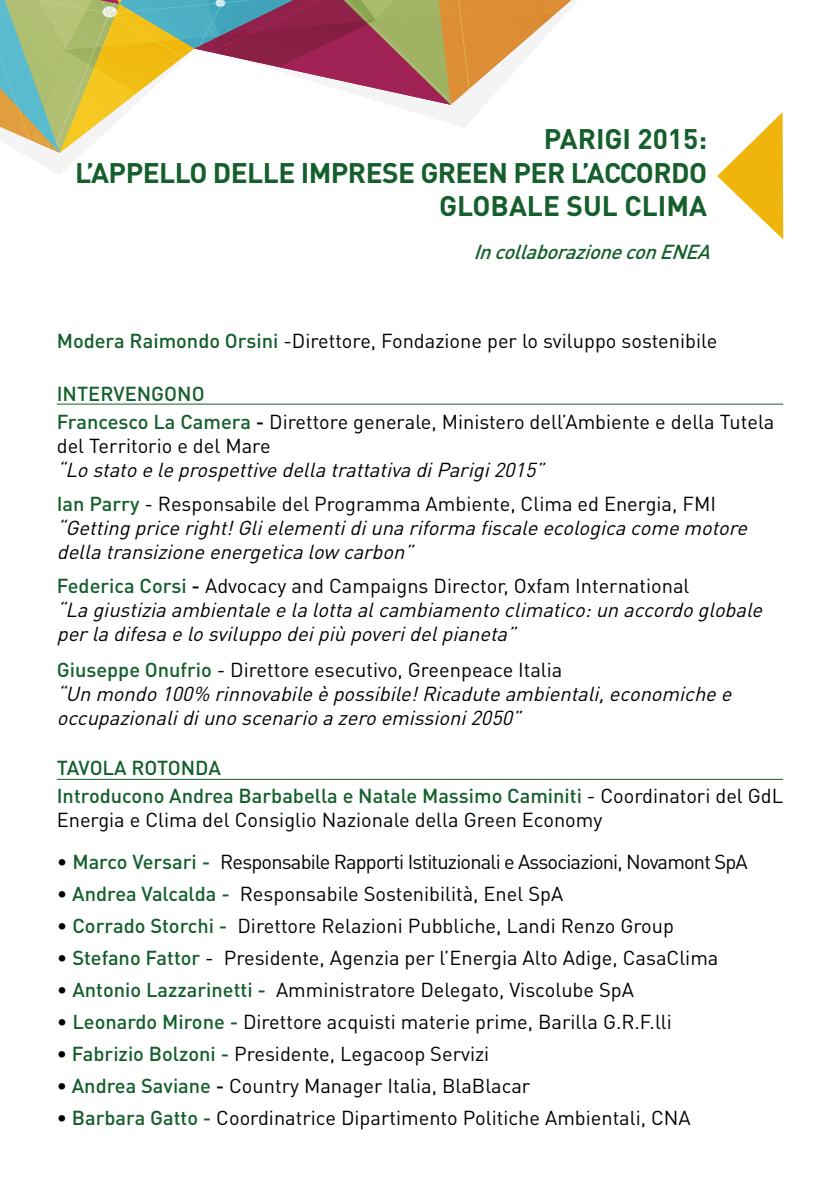
<style>
.page{position:relative;width:840px;height:1191px;background:#fff}
.page>*{position:absolute;margin:0;border:0;box-sizing:border-box;transform-origin:0 0}
.t1{font:700 28px/33.6px "DIN Pro";letter-spacing:-.02em;color:#145f2c;text-align:right}
.t2{font:20px/28px "DIN Pro";color:#000}
.t3{font:italic 20px/24px "DIN Pro";color:#000}
.t4{font:500 20px/28px "DIN Pro";color:#145f2c}
.t5{font:20px "DIN Pro";letter-spacing:-.04em;color:#000}
.t6{font:italic 500 20px "DIN Pro";color:#145f2c}
.s1{font-weight:500;color:#145f2c}
.s2{font-weight:500}
.s3{font-style:italic}
.s4{font-weight:500;font-style:normal;color:#145f2c}
.s5{font-weight:500;font-style:normal}
.s6{font-style:normal}
.s7{font-weight:400;color:#000}
</style>
<div class="page">
<svg style="left:23px;top:0;width:554px;height:175px"></svg>
<svg style="left:0;top:0;width:571px;height:153px"></svg>
<svg style="left:717px;top:112px;width:65px;height:127px"></svg>
<hr style="left:57px;top:403px;width:725px;height:1px;background:#145f2c">
<hr style="left:57px;top:779px;width:725px;height:1px;background:#145f2c">
<h1 class="t1" style="left:75px;top:121px;width:633px">PARIGI 2015:<br>L’APPELLO DELLE IMPRESE GREEN PER L’ACCORDO<br>GLOBALE SUL CLIMA</h1>
<p class="t6" style="left:473px;top:238px;width:246px">IncollaborazioneconENEA</p>
<p class="t2" style="left:57px;top:326px;width:661px"><span class="s1">Modera Raimondo Orsini</span> -Direttore, Fondazione per lo sviluppo sostenibile</p>
<p class="t2" style="left:57px;top:378px;width:718px"><span class="s1">INTERVENGONO<br>Francesco La Camera</span> <span class="s2">-</span> Direttore generale, Ministero dell’Ambiente e della Tutela</p>
<p class="t2" style="left:57px;top:430px;width:215px">del Territorio e del Mare</p>
<p class="t2" style="left:57px;top:451px;width:660px;line-height:34px"><span class="s3">“LostatoeleprospettivedellatrattativadiParigi2015”<br></span><span class="s1">Ian Parry</span> - Responsabile del Programma Ambiente, Clima ed Energia, FMI</p>
<p class="t3" style="left:57px;top:514px;width:697px">“Gettingpriceright!Glielementidiunariformafiscaleecologicacomemotore dellatransizioneenergeticalow carbon”</p>
<p class="t3" style="left:57px;top:572px;width:712px"><span class="s4">Federica Corsi</span> <span class="s5">-</span> <span class="s6">Advocacy and Campaigns Director, Oxfam International </span>“Lagiustiziaambientaleelalottaalcambiamentoclimatico:un accordoglobale perladifesaelosviluppodeipiù poveridelpianeta”</p>
<p class="t3" style="left:57px;top:656px;width:681px"><span class="s4">Giuseppe Onufrio</span> <span class="s6">- Direttore esecutivo, Greenpeace Italia<br></span>“Un mondo100% rinnovabileèpossibile!Ricaduteambientali,economichee occupazionalidiunoscenarioazeroemissioni2050”</p>
<p class="t4" style="left:57px;top:752px;width:727px">TAVOLA ROTONDA<br>Introducono Andrea Barbabella e Natale Massimo Caminiti <span class="s7">- Coordinatori del GdL</span></p>
<p class="t2" style="left:57px;top:804px;width:547px">Energia e Clima del Consiglio Nazionale della Green Economy</p>
<p class="t5" style="left:57px;top:848px;width:692px">• <span class="s1">Marco Versari -</span> Responsabile Rapporti Istituzionali e Associazioni, Novamont SpA</p>
<p class="t2" style="left:57px;top:878px;width:507px">• <span class="s1">Andrea Valcalda -</span> Responsabile Sostenibilità, Enel SpA</p>
<p class="t2" style="left:57px;top:910px;width:618px">• <span class="s1">Corrado Storchi -</span> Direttore Relazioni Pubbliche, Landi Renzo Group</p>
<p class="t2" style="left:57px;top:942px;width:662px">• <span class="s1">Stefano Fattor</span> - Presidente, Agenzia per l’Energia Alto Adige, CasaClima</p>
<p class="t2" style="left:57px;top:974px;width:578px">• <span class="s1">Antonio Lazzarinetti -</span> Amministratore Delegato, Viscolube SpA</p>
<p class="t2" style="left:57px;top:1006px;width:616px">• <span class="s1">Leonardo Mirone -</span> Direttore acquisti materie prime, Barilla G.R.F.lli</p>
<p class="t2" style="left:57px;top:1038px;width:434px"><span class="s2">•</span> <span class="s1">Fabrizio Bolzoni -</span> Presidente, Legacoop Servizi</p>
<p class="t2" style="left:57px;top:1070px;width:475px"><span class="s2">•</span> <span class="s1">Andrea Saviane</span> <span class="s2">-</span> Country Manager Italia, BlaBlacar</p>
<p class="t2" style="left:57px;top:1102px;width:635px"><span class="s2">•</span> <span class="s1">Barbara Gatto -</span> Coordinatrice Dipartimento Politiche Ambientali, CNA</p>
</div>
